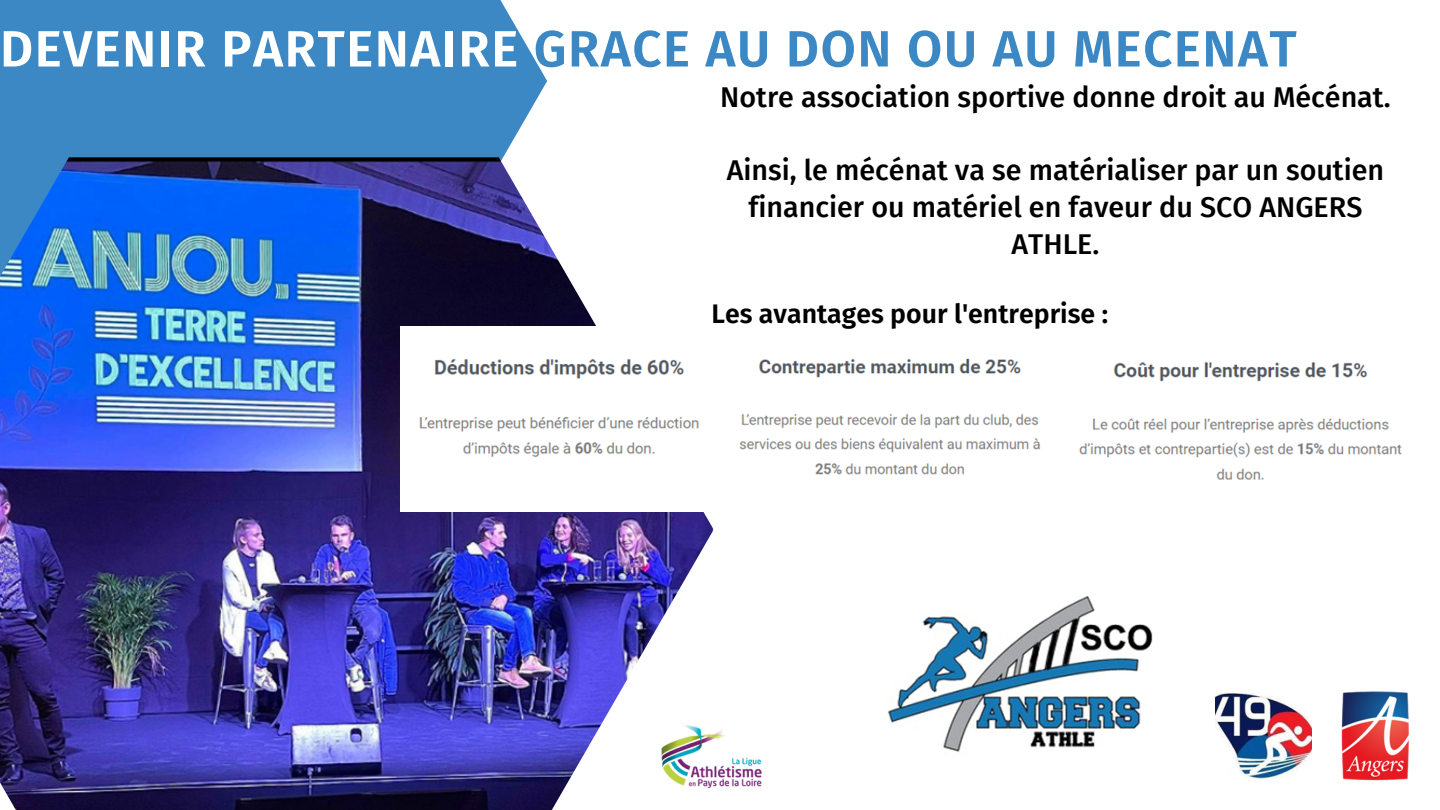
<style>
.page{position:relative;width:1440px;height:810px;background:#fff}
.page>*{position:absolute;margin:0;border:0;box-sizing:border-box;transform-origin:0 0}
.t1{font:600 51.1px "Fira Sans";letter-spacing:.03em;color:#3b88c4}
.t2{font:500 28.7px/36.8px "Fira Sans";color:#000;text-align:center}
.t3{font:600 26.7px "Fira Sans";color:#000}
.s1{color:#fff}
</style>
<div class="page">
<div style="left:0;top:0;width:547px;height:326px;background:#3b88c4"></div>
<img style="left:713px;top:730px;width:49px;height:57px">
<img style="left:1341px;top:691px;width:68px;height:90px">
<img style="left:1216px;top:689px;width:96px;height:90px">
<img style="left:739px;top:358px;width:302px;height:117px">
<img style="left:1079px;top:362px;width:323px;height:118px">
<img style="left:0;top:157px;width:713px;height:653px">
<img style="left:401px;top:326px;width:312px;height:185px">
<img style="left:887px;top:596px;width:266px;height:156px">
<h1 class="t1" style="left:0;top:19px;width:1298px"><span class="s1">DEVENIR PARTENAIRE</span> GRACE AU DON OU AU MECENAT</h1>
<p class="t2" style="left:720px;top:79px;width:672px">Notre association sportive donne droit au Mécénat.</p>
<p class="t2" style="left:727px;top:152px;width:659px">Ainsi, le mécénat va se matérialiser par un soutien financier ou matériel en faveur du SCO ANGERS<br>ATHLE.</p>
<p class="t3" style="left:711px;top:298px;width:398px">Les avantages pour l'entreprise :</p>
</div>
